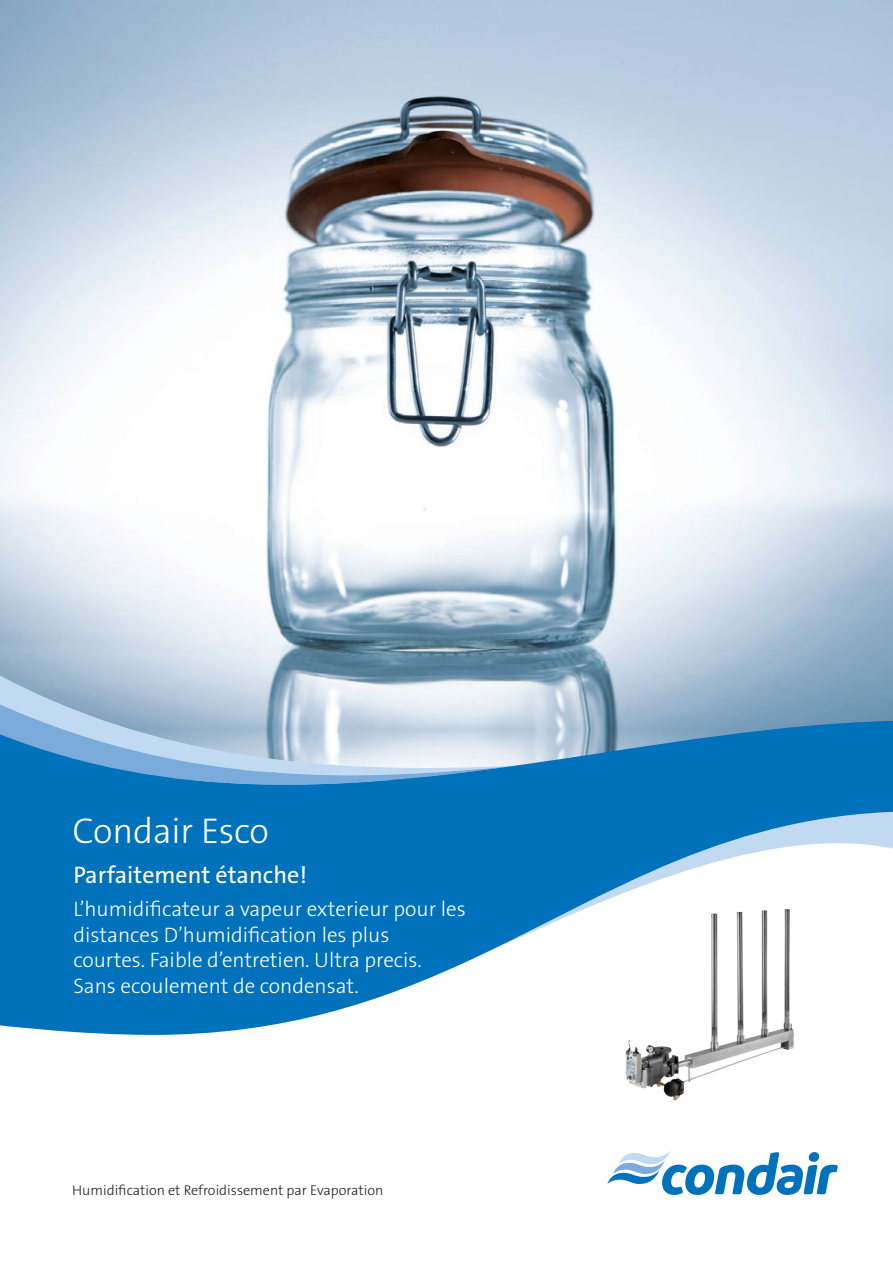
<style>
.page{position:relative;width:893px;height:1263px;background:#fff}
.page>*{position:absolute;margin:0;border:0;box-sizing:border-box;transform-origin:0 0}
.t1{font:300 36px "The Sans B W3";letter-spacing:-.005em;color:#fff}
.t2{font:24px "The Sans B W5 Plain";color:#fff}
.t3{font:300 21px/25.5px "The Sans B W3";color:#fff}
.t4{font:300 14.25px "The Sans B W3";color:#231f20}
</style>
<div class="page">
<img style="left:0;top:0;width:893px;height:720px">
<svg style="left:0;top:675px;width:516px;height:45px;background:#becfde"></svg>
<svg style="left:0;top:705px;width:513px;height:15px;background:#bacee0"></svg>
<svg style="left:0;top:720px;width:893px;height:315px;fill:#0072bc"></svg>
<svg style="left:607px;top:1151px;width:231px;height:44px"></svg>
<img style="left:604px;top:910px;width:180px;height:175px">
<h1 class="t1" style="left:73px;top:808px;width:198px">Condair Esco</h1>
<p class="t2" style="left:73px;top:860px;width:235px">Parfaitement étanche!</p>
<p class="t3" style="left:73px;top:897px;width:394px">L’humidificateur a vapeur exterieur pour les distances D’humidification les plus courtes. Faible d’entretien. Ultra precis.<br>Sans ecoulement de condensat.</p>
<p class="t4" style="left:72px;top:1181px;width:313px">Humidification et Refroidissement par Evaporation</p>
</div>
